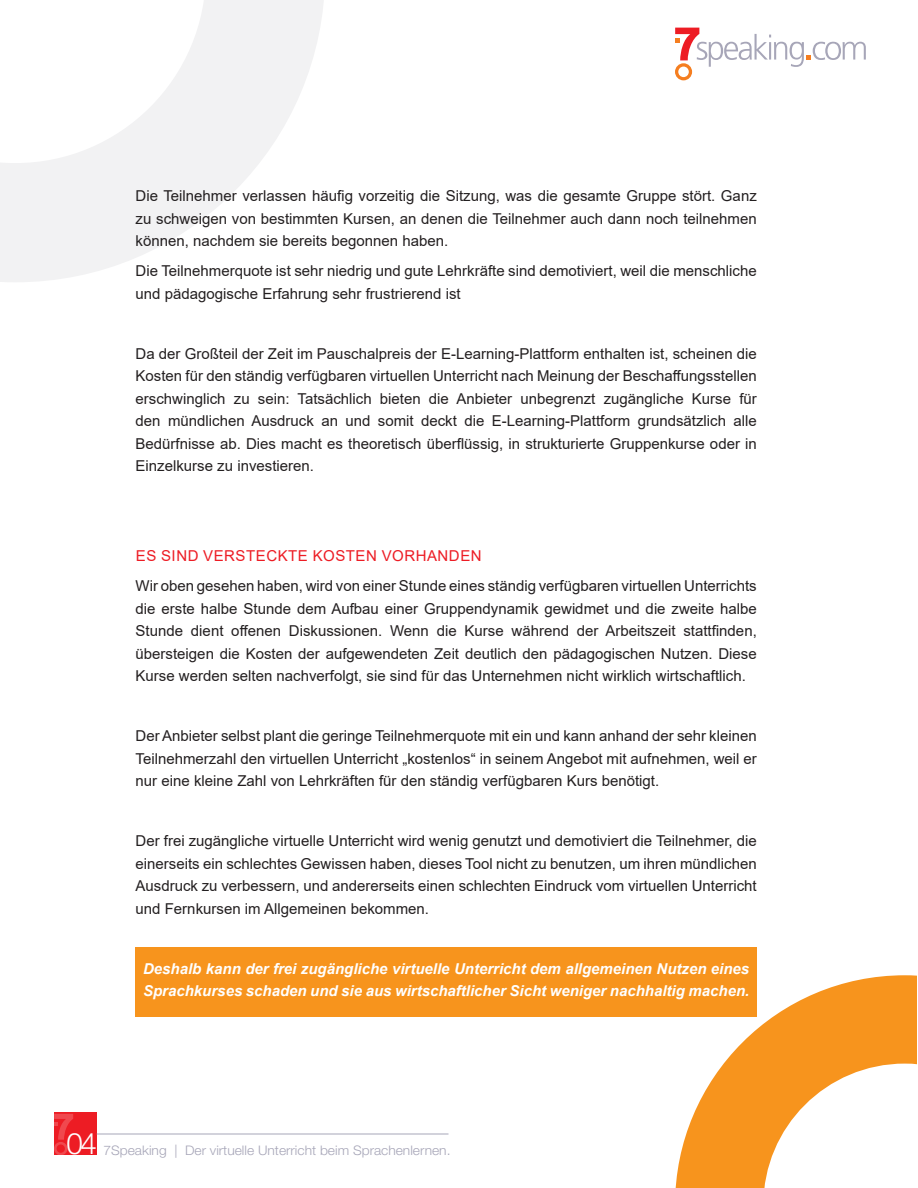
<style>
.page{position:relative;width:918px;height:1188px;background:#fff}
.page>*{position:absolute;margin:0;border:0;box-sizing:border-box;transform-origin:0 0}
.t1{font:300 29.55px "Helvetica Neue LT Std";color:#fff}
.t2{font:15px/22.5px "Arial";color:#231f20;text-align:justify}
.t3{font:italic 700 15px/22.5px "Arial";color:#fff}
.t4{font:15px "Arial";letter-spacing:.035em;color:#ed1c24}
.t5{font:300 13.2px "Helvetica Neue LT Std";color:#a7a6b8;scale:1.05 1}
</style>
<div class="page">
<svg style="left:675px;top:975px;width:242px;height:213px;fill:#f7941d"></svg>
<svg style="left:0;top:0;width:324px;height:282px"></svg>
<div style="left:54px;top:1113px;width:43px;height:42px;background:#ed1c24"></div>
<hr style="left:97px;top:1134px;width:351px;height:1px;background:#a7a6b8">
<svg style="left:675px;top:28px;width:191px;height:52px"></svg>
<svg style="left:54px;top:1114px;width:19px;height:41px"></svg>
<div style="left:136px;top:947px;width:621px;height:69px;background:#f7941d"></div>
<p class="t2" style="left:136px;top:185px;width:623px">Die Teilnehmer verlassen häufig vorzeitig die Sitzung, was die gesamte Gruppe stört. Ganz zu schweigen von bestimmten Kursen, an denen die Teilnehmer auch dann noch teilnehmen können, nachdem sie bereits begonnen haben.</p>
<p class="t2" style="left:136px;top:260px;width:623px">Die Teilnehmerquote ist sehr niedrig und gute Lehrkräfte sind demotiviert, weil die menschliche und pädagogische Erfahrung sehr frustrierend ist</p>
<p class="t2" style="left:136px;top:342px;width:623px">Da der Großteil der Zeit im Pauschalpreis der E-Learning-Plattform enthalten ist, scheinen die Kosten für den ständig verfügbaren virtuellen Unterricht nach Meinung der Beschaffungsstellen erschwinglich zu sein: Tatsächlich bieten die Anbieter unbegrenzt zugängliche Kurse für den mündlichen Ausdruck an und somit deckt die E-Learning-Plattform grundsätzlich alle Bedürfnisse ab. Dies macht es theoretisch überflüssig, in strukturierte Gruppenkurse oder in Einzelkurse zu investieren.</p>
<p class="t4" style="left:136px;top:546px;width:347px">ES SIND VERSTECKTE KOSTEN VORHANDEN</p>
<p class="t2" style="left:136px;top:575px;width:623px">Wir oben gesehen haben, wird von einer Stunde eines ständig verfügbaren virtuellen Unterrichts die erste halbe Stunde dem Aufbau einer Gruppendynamik gewidmet und die zweite halbe Stunde dient offenen Diskussionen. Wenn die Kurse während der Arbeitszeit stattfinden, übersteigen die Kosten der aufgewendeten Zeit deutlich den pädagogischen Nutzen. Diese Kurse werden selten nachverfolgt, sie sind für das Unternehmen nicht wirklich wirtschaftlich.</p>
<p class="t2" style="left:136px;top:725px;width:623px">Der Anbieter selbst plant die geringe Teilnehmerquote mit ein und kann anhand der sehr kleinen Teilnehmerzahl den virtuellen Unterricht „kostenlos“ in seinem Angebot mit aufnehmen, weil er nur eine kleine Zahl von Lehrkräften für den ständig verfügbaren Kurs benötigt.</p>
<p class="t2" style="left:136px;top:830px;width:623px">Der frei zugängliche virtuelle Unterricht wird wenig genutzt und demotiviert die Teilnehmer, die einerseits ein schlechtes Gewissen haben, dieses Tool nicht zu benutzen, um ihren mündlichen Ausdruck zu verbessern, und andererseits einen schlechten Eindruck vom virtuellen Unterricht und Fernkursen im Allgemeinen bekommen.</p>
<p class="t3" style="left:143px;top:958px;width:608px">Deshalb kann der frei zugängliche virtuelle Unterricht dem allgemeinen Nutzen eines<br>Sprachkurses schaden und sie aus wirtschaftlicher Sicht weniger nachhaltig machen.</p>
<h1 class="t1" style="left:67px;top:1126px;width:32px">04</h1>
<p class="t5" style="left:104px;top:1142px;width:332px">7Speaking | Der virtuelle Unterricht beim Sprachenlernen.</p>
</div>
